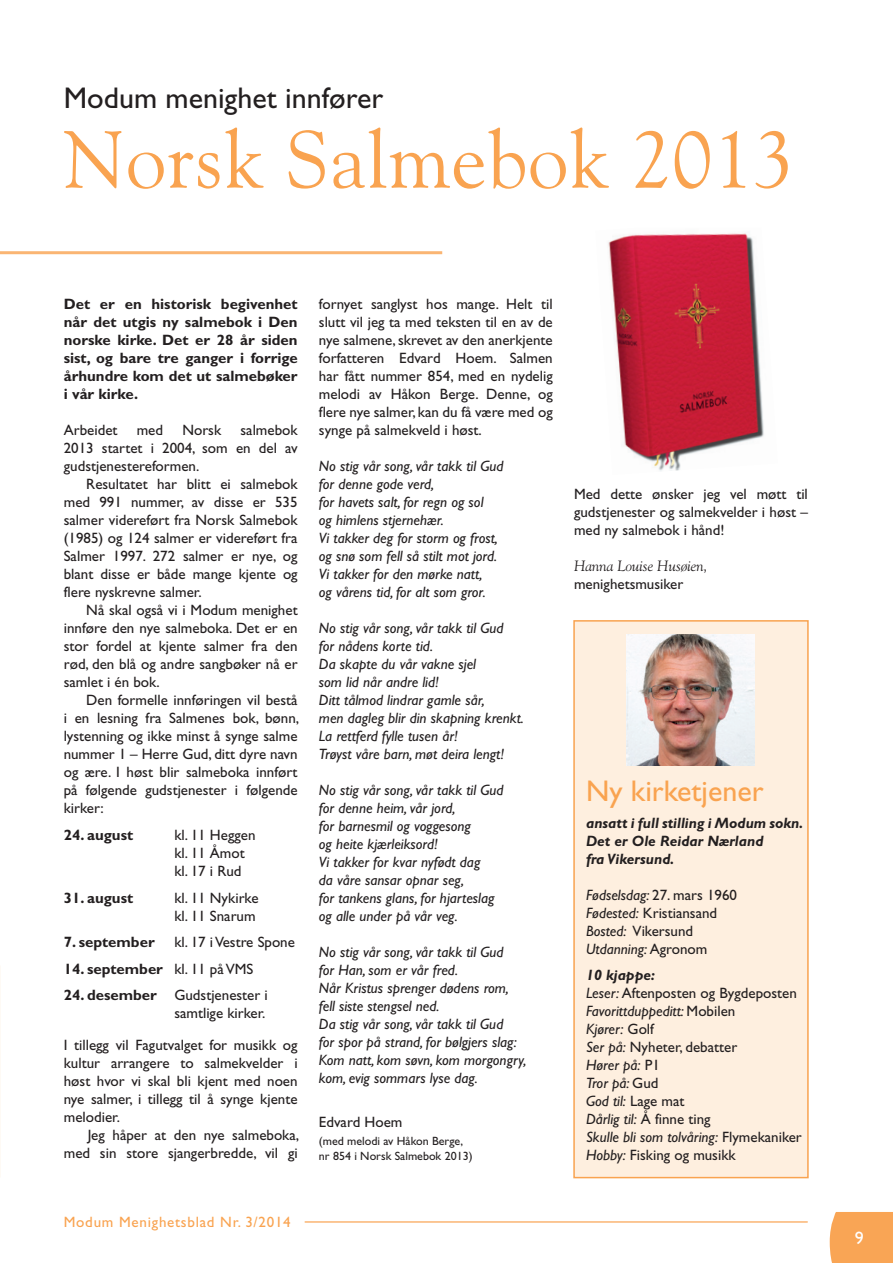
<style>
.page{position:relative;width:893px;height:1263px;background:#fff}
.page>*{position:absolute;margin:0;border:0;box-sizing:border-box;transform-origin:0 0}
.t1{font:81px "Goudy Old Style BT";letter-spacing:.01em;color:#f9a350}
.t2{font:30px "Gill Sans";color:#231f20}
.t3{font:30px "Gill Sans";color:#f9a350}
.t4{font:18px "Gill Sans";color:#fff}
.t5{font:15px/18px "Gill Sans";color:#231f20;text-align:justify}
.t6{font:italic 15px/18px "Gill Sans";color:#231f20}
.t7{font:700 15px/18px "Gill Sans";color:#231f20;text-align:justify}
.t8{font:italic 700 15px/18px "Gill Sans";color:#231f20}
.t9{font:15px "Gill Sans";letter-spacing:.05em;color:#f9a350}
.t10{font:italic 15px "Goudy Old Style BT";color:#231f20}
.t11{font:12px/15px "Gill Sans";color:#231f20}
.s1{font-weight:400}
.s2{font-weight:700}
.s3{font-style:italic}
.s4{font-weight:700;font-style:italic}
</style>
<div class="page">
<div style="left:830px;top:1212px;width:63px;height:51px;background:#f9a555"></div>
<hr style="left:305px;top:1221px;width:502px;height:1px;background:#f9a350">
<div style="left:573px;top:620px;width:236px;height:558px;background:#feefdf;border:2px solid #f9a350"></div>
<img style="left:608px;top:233px;width:156px;height:238px">
<hr style="left:0;top:251px;width:442px;height:3px;background:#f9a350">
<img style="left:626px;top:634px;width:128px;height:131px">
<h2 class="t2" style="left:64px;top:81px;width:321px">Modum menighet innfører</h2>
<h1 class="t1" style="left:64px;top:110px;width:732px">Norsk Salmebok 2013</h1>
<p class="t7" style="left:64px;top:295px;width:235px">Det er en historisk begivenhet når det utgis ny salmebok i Den norske kirke. Det er 28 år siden sist, og bare tre ganger i forrige århundre kom det ut salmebøker i vår kirke.</p>
<p class="t5" style="left:64px;top:421px;width:55px">Arbeidet</p>
<p class="t5" style="left:137px;top:421px;width:28px">med</p>
<p class="t5" style="left:182px;top:421px;width:40px">Norsk</p>
<p class="t5" style="left:64px;top:421px;width:235px;text-indent:177px">salmebok 2013 startet i 2004, som en del av gudstjenestereformen.</p>
<p class="t5" style="left:64px;top:475px;width:235px;text-indent:22px">Resultatet har blitt ei salmebok med 991 nummer, av disse er 535 salmer videreført fra Norsk Salmebok (1985) og 124 salmer er videreført fra Salmer 1997. 272 salmer er nye, og blant disse er både mange kjente og flere nyskrevne salmer.</p>
<p class="t5" style="left:64px;top:601px;width:235px;text-indent:22px">Nå skal også vi i Modum menighet innføre den nye salmeboka. Det er en stor fordel at kjente salmer fra den rød, den blå og andre sangbøker nå er samlet i én bok.</p>
<p class="t5" style="left:64px;top:691px;width:237px;text-indent:22px">Den formelle innføringen vil bestå i en lesning fra Salmenes bok, bønn, lystenning og ikke minst å synge salme nummer 1 – Herre Gud, ditt dyre navn og ære. I høst blir salmeboka innført på følgende gudstjenester i følgende kirker:</p>
<p class="t7" style="left:64px;top:826px;width:71px">24. august</p>
<p class="t5" style="left:174px;top:826px;width:83px;text-align:left">kl. 11 Heggen kl. 11 Åmot kl. 17 i Rud</p>
<p class="t7" style="left:64px;top:888px;width:71px">31. august</p>
<p class="t5" style="left:174px;top:889px;width:86px">kl. 11 Nykirke kl. 11 Snarum</p>
<p class="t7" style="left:64px;top:933px;width:92px">7. september</p>
<p class="t5" style="left:174px;top:933px;width:122px">kl. 17 i Vestre Spone</p>
<p class="t7" style="left:64px;top:959px;width:191px">14. september <span class="s1">kl. 11 på VMS</span></p>
<p class="t5" style="left:64px;top:986px;width:206px;text-align:right"><span class="s2">24. desember</span> Gudstjenester i samtlige kirker.</p>
<p class="t5" style="left:64px;top:1036px;width:235px">I tillegg vil Fagutvalget for musikk og kultur arrangere to salmekvelder i høst hvor vi skal bli kjent med noen nye salmer, i tillegg til å synge kjente melodier.</p>
<p class="t5" style="left:64px;top:1126px;width:237px;text-align:right">Jeg håper at den nye salmeboka, med sin store sjangerbredde, vil gi</p>
<p class="t5" style="left:319px;top:295px;width:235px">fornyet sanglyst hos mange. Helt til slutt vil jeg ta med teksten til en av de nye salmene, skrevet av den anerkjente forfatteren Edvard Hoem. Salmen har fått nummer 854, med en nydelig melodi av Håkon Berge. Denne, og flere nye salmer, kan du få være med og synge på salmekveld i høst.</p>
<p class="t6" style="left:319px;top:457px;width:186px">No stig vår song, vår takk til Gud for denne gode verd,<br>for havets salt, for regn og sol<br>og himlens stjernehær.<br>Vi takker deg for storm og frost, og snø som fell så stilt mot jord.<br>Vi takker for den mørke natt,<br>og vårens tid, for alt som gror.</p>
<p class="t6" style="left:319px;top:619px;width:207px">No stig vår song, vår takk til Gud<br>for nådens korte tid.<br>Da skapte du vår vakne sjel<br>som lid når andre lid!<br>Ditt tålmod lindrar gamle sår,<br>men dagleg blir din skapning krenkt.<br>La rettferd fylle tusen år!<br>Trøyst våre barn, møt deira lengt!</p>
<p class="t6" style="left:319px;top:781px;width:186px">No stig vår song, vår takk til Gud for denne heim, vår jord,<br>for barnesmil og voggesong<br>og heite kjærleiksord!<br>Vi takker for kvar nyfødt dag<br>da våre sansar opnar seg,<br>for tankens glans, for hjarteslag og alle under på vår veg.</p>
<p class="t6" style="left:319px;top:943px;width:209px">No stig vår song, vår takk til Gud<br>for Han, som er vår fred.<br>Når Kristus sprenger dødens rom, fell siste stengsel ned.<br>Da stig vår song, vår takk til Gud<br>for spor på strand, for bølgjers slag:<br>Kom natt, kom søvn, kom morgongry, kom, evig sommars lyse dag.</p>
<p class="t5" style="left:319px;top:1113px;width:85px">Edvard Hoem</p>
<p class="t11" style="left:319px;top:1133px;width:155px">(med melodi av Håkon Berge, nr 854 i Norsk Salmebok 2013)</p>
<p class="t9" style="left:64px;top:1213px;width:229px">Modum Menighetsblad Nr. 3/2014</p>
<p class="t5" style="left:574px;top:485px;width:235px">Med dette ønsker jeg vel møtt til gudstjenester og salmekvelder i høst – med ny salmebok i hånd!</p>
<p class="t10" style="left:574px;top:556px;width:135px">Hanna Louise Husøien,</p>
<p class="t5" style="left:574px;top:575px;width:111px">menighetsmusiker</p>
<h2 class="t3" style="left:586px;top:774px;width:179px">Ny kirketjener</h2>
<p class="t8" style="left:586px;top:813px;width:219px">ansatt i full stilling i Modum sokn.<br>Det er Ole Reidar Nærland<br>fra Vikersund.</p>
<p class="t5" style="left:586px;top:886px;width:152px;text-align:left"><span class="s3">Fødselsdag:</span> 27. mars 1960<br><span class="s3">Fødested:</span> Kristiansand<br><span class="s3">Bosted:</span> Vikersund<br><span class="s3">Utdanning:</span> Agronom</p>
<p class="t5" style="left:586px;top:966px;width:217px;text-align:left"><span class="s4">10 kjappe:<br></span><span class="s3">Leser:</span> Aftenposten og Bygdeposten<br><span class="s3">Favorittduppeditt:</span> Mobilen<br><span class="s3">Kjører:</span> Golf<br><span class="s3">Ser på:</span> Nyheter, debatter<br><span class="s3">Hører på:</span> P1<br><span class="s3">Tror på:</span> Gud<br><span class="s3">God til:</span> Lage mat<br><span class="s3">Dårlig til:</span> Å finne ting<br><span class="s3">Skulle bli som tolvåring:</span> Flymekaniker<br><span class="s3">Hobby:</span> Fisking og musikk</p>
<p class="t4" style="left:855px;top:1227px;width:10px">9</p>
</div>
